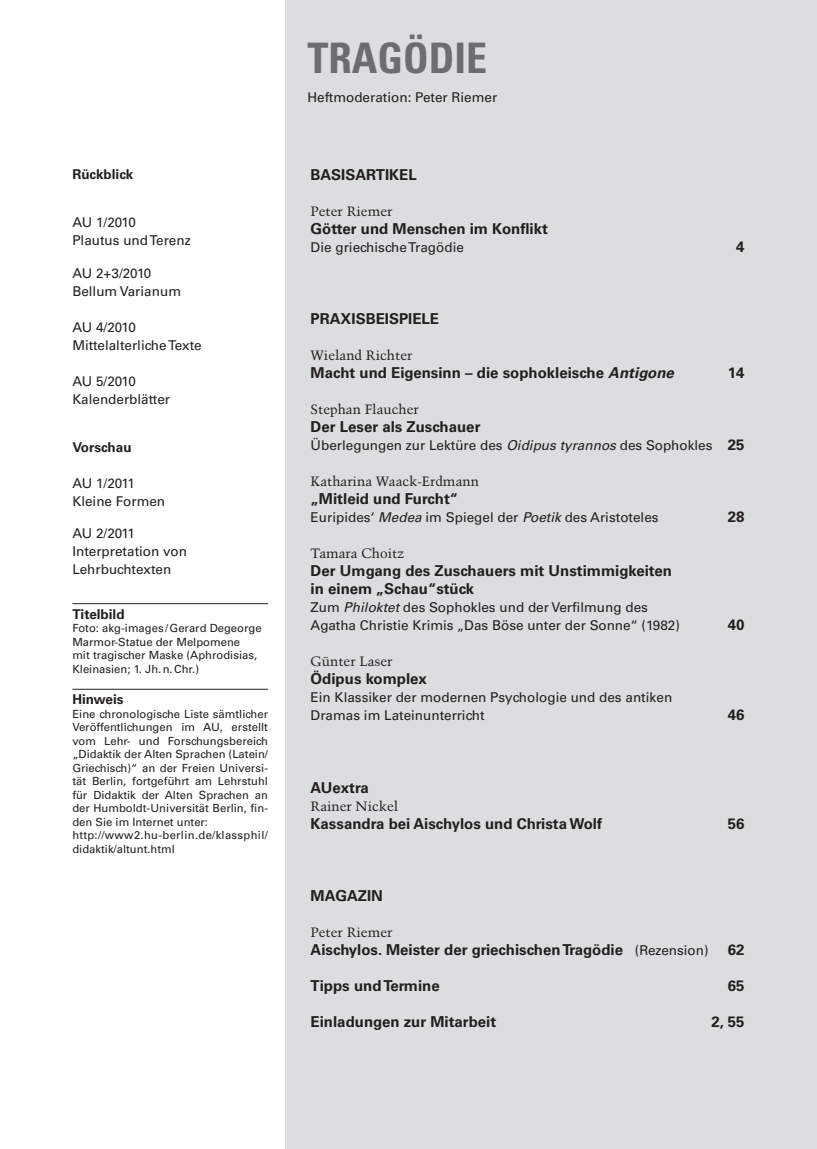
<style>
.page{position:relative;width:817px;height:1149px;background:#fff}
.page>*{position:absolute;margin:0;border:0;box-sizing:border-box;transform-origin:0 0}
.t1{font:700 condensed 42px "Univers LT Std";color:#6c6d70}
.t2{font:700 15px/18px "Univers LT Std";color:#231f20}
.t3{font:13.5px/18px "Univers LT Std";color:#231f20}
.t4{font:13.5px "Trump Mediaeval LT Std";color:#231f20}
.t5{font:700 13.5px "Univers LT Std";color:#231f20}
.t6{font:11.25px/13.5px "Univers LT Std";color:#231f20}
.s1{font-style:italic}
.s2{font-weight:700;font-size:15px}
.s3{font-weight:400;font-size:13.5px}
</style>
<div class="page">
<div style="left:285px;top:0;width:531px;height:1148px;background:#dcdddf"></div>
<hr style="left:72px;top:603px;width:196px;height:1px;background:#231f20">
<hr style="left:72px;top:688px;width:196px;height:1px;background:#231f20">
<hr style="left:0;top:0;width:1px;height:1148px;background:#e6e7e9">
<p class="t5" style="left:72px;top:166px;width:62px">rückblick</p>
<p class="t3" style="left:72px;top:213px;width:120px">AU 1/2010<br>Plautus und Terenz</p>
<p class="t3" style="left:72px;top:264px;width:110px">AU 2+3/2010<br>Bellum Varianum</p>
<p class="t3" style="left:72px;top:318px;width:131px">AU 4/2010<br>Mittelalterliche Texte</p>
<p class="t3" style="left:72px;top:372px;width:99px">AU 5/2010<br>Kalenderblätter</p>
<p class="t5" style="left:72px;top:439px;width:61px">Vorschau</p>
<p class="t3" style="left:72px;top:474px;width:94px">AU 1/2011<br>Kleine Formen</p>
<p class="t3" style="left:72px;top:524px;width:116px">AU 2/2011<br>Interpretation von<br>Lehrbuchtexten</p>
<p class="t5" style="left:72px;top:606px;width:54px">titelbild</p>
<p class="t6" style="left:72px;top:621px;width:191px">Foto: akg-images / Gerard Degeorge<br>Marmor-Statue der Melpomene<br>mit tragischer Maske (Aphrodisias,<br>Klein asien; 1. Jh. n. Chr.)</p>
<p class="t5" style="left:72px;top:691px;width:53px">Hinweis</p>
<p class="t6" style="left:72px;top:707px;width:197px">Eine chronologische Liste sämtlicher Veröffentlichungen im AU, erstellt vom Lehr- und Forschungsbereich „Didaktik der Alten Sprachen (Latein/ Griechisch)“ an der Freien Universi&shy;tät Berlin, fortgeführt am Lehrstuhl für Didaktik der Alten Sprachen an der Humboldt-Universität Berlin, fin&shy;den Sie im Internet unter: http://www2.hu-berlin.de/klassphil/ didaktik/altunt.html</p>
<h1 class="t1" style="left:307px;top:32px;width:181px">trAgödie</h1>
<p class="t3" style="left:307px;top:89px;width:191px">Heftmoderation: Peter Riemer</p>
<p class="t2" style="left:310px;top:166px;width:108px">basisartikEl</p>
<p class="t4" style="left:310px;top:203px;width:83px">Peter Riemer</p>
<p class="t2" style="left:310px;top:220px;width:239px">götter und Menschen im konflikt</p>
<p class="t3" style="left:310px;top:238px;width:155px">Die griechische Tragödie</p>
<p class="t2" style="left:736px;top:238px;width:10px">4</p>
<p class="t2" style="left:310px;top:310px;width:130px">PraxisbEisPiElE</p>
<p class="t4" style="left:310px;top:347px;width:103px">Wieland Richter</p>
<p class="t2" style="left:310px;top:364px;width:365px">Macht und Eigensinn – die sophokleische <span class="s1">Antigone</span></p>
<p class="t2" style="left:727px;top:364px;width:18px">14</p>
<p class="t4" style="left:310px;top:401px;width:110px">Stephan Flaucher</p>
<p class="t2" style="left:310px;top:418px;width:171px">der leser als zuschauer</p>
<p class="t3" style="left:310px;top:436px;width:435px">Überlegungen zur Lektüre des <span class="s1">Oidipus tyrannos</span> des Sophokles <span class="s2">25</span></p>
<p class="t4" style="left:310px;top:473px;width:170px">Katharina Waack-Erdmann</p>
<p class="t2" style="left:310px;top:490px;width:149px">„Mitleid und Furcht“</p>
<p class="t3" style="left:310px;top:508px;width:349px">Euripides‘ <span class="s1">Medea</span> im Spiegel der <span class="s1">Poetik</span> des Aristoteles</p>
<p class="t2" style="left:727px;top:508px;width:18px">28</p>
<p class="t4" style="left:310px;top:545px;width:95px">Tamara Choitz</p>
<p class="t2" style="left:310px;top:562px;width:363px">der umgang des zuschauers mit unstimmigkeiten in einem „schau“stück</p>
<p class="t3" style="left:310px;top:598px;width:370px">Zum <span class="s1">Philoktet</span> des Sophokles und der Verfilmung des<br>Agatha Christie Krimis „Das Böse unter der Sonne“ (1982)</p>
<p class="t2" style="left:727px;top:616px;width:18px">40</p>
<p class="t4" style="left:310px;top:653px;width:83px">Günter Laser</p>
<p class="t2" style="left:310px;top:670px;width:118px">Ödipus komplex</p>
<p class="t3" style="left:310px;top:688px;width:363px">Ein Klassiker der modernen Psychologie und des antiken<br>Dramas im Lateinunterricht</p>
<p class="t2" style="left:727px;top:706px;width:18px">46</p>
<p class="t2" style="left:310px;top:778px;width:60px">auextra</p>
<p class="t4" style="left:310px;top:797px;width:89px">Rainer Nickel</p>
<p class="t2" style="left:310px;top:814px;width:293px">kassandra bei aischylos und Christa Wolf</p>
<p class="t2" style="left:727px;top:814px;width:18px">56</p>
<p class="t2" style="left:310px;top:886px;width:74px">Magazin</p>
<p class="t4" style="left:310px;top:923px;width:83px">Peter Riemer</p>
<p class="t2" style="left:310px;top:940px;width:399px">aischylos. Meister der griechischen tragödie <span class="s3">(Rezension)</span></p>
<p class="t2" style="left:727px;top:940px;width:18px">62</p>
<p class="t2" style="left:310px;top:976px;width:131px">tipps und termine</p>
<p class="t2" style="left:727px;top:976px;width:18px">65</p>
<p class="t2" style="left:310px;top:1012px;width:187px">Einladungen zur Mitarbeit</p>
<p class="t2" style="left:711px;top:1012px;width:34px">2, 55</p>
</div>
